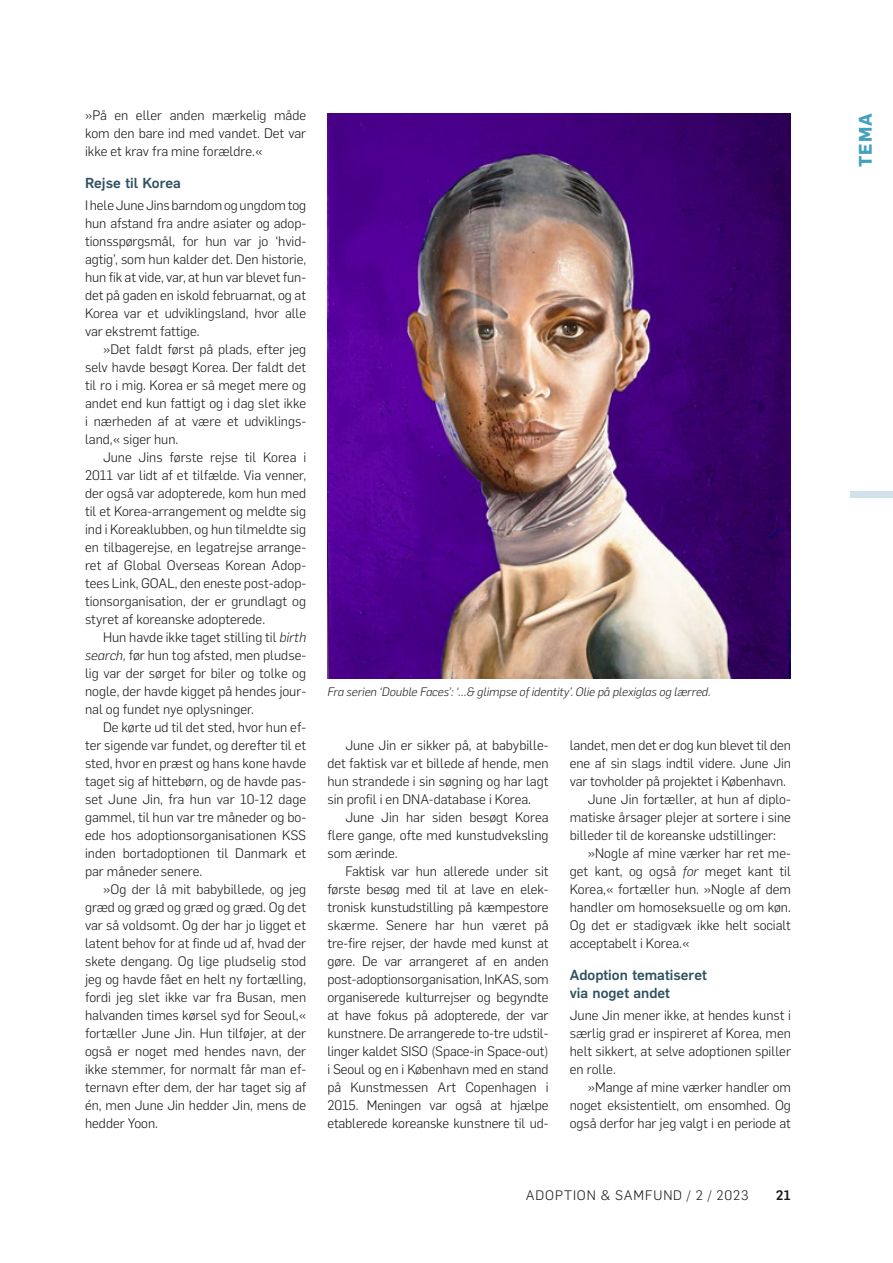
<style>
.page{position:relative;width:893px;height:1263px;background:#fff}
.page>*{position:absolute;margin:0;border:0;box-sizing:border-box;transform-origin:0 0}
.t1{font:700 17.85px "Flama";color:#44a1be}
.t2{font:500 14.25px/18px "Flama";color:#2e515e}
.t3{font:300 13.5px/18px "Flama";color:#181716;text-align:justify}
.t4{font:300 13.5px "Flama";letter-spacing:.065em;color:#181716}
.t5{font:500 13.5px "Flama";color:#181716}
.t6{font:italic 300 12px "Flama";color:#181716}
.s1{font-style:italic}
</style>
<div class="page">
<img style="left:327px;top:113px;width:464px;height:565px">
<div style="left:850px;top:491px;width:43px;height:7px;background:#d2e2ec"></div>
<p class="t3" style="left:85px;top:106px;width:223px">»På en eller anden mærkelig måde kom den bare ind med vandet. Det var ikke et krav fra mine forældre.«</p>
<p class="t2" style="left:85px;top:172px;width:97px">Rejse til Korea</p>
<p class="t3" style="left:85px;top:196px;width:223px">I hele June Jins barndom og ungdom tog hun afstand fra andre asiater og adop&shy;tionsspørgsmål, for hun var jo ‘hvid&shy;agtig’, som hun kalder det. Den historie, hun fik at vide, var, at hun var blevet fun&shy;det på gaden en iskold februarnat, og at Korea var et udviklingsland, hvor alle var ekstremt fattige.</p>
<p class="t3" style="left:85px;top:339px;width:223px;text-indent:18px">»Det faldt først på plads, efter jeg selv havde besøgt Korea. Der faldt det til ro i mig. Korea er så meget mere og andet end kun fattigt og i dag slet ikke i nærheden af at være et udviklings&shy;land,« siger hun.</p>
<p class="t3" style="left:85px;top:447px;width:223px;text-indent:18px">June Jins første rejse til Korea i 2011 var lidt af et tilfælde. Via venner, der også var adopterede, kom hun med til et Korea-arrangement og meldte sig ind i Koreaklubben, og hun tilmeldte sig en tilbagerejse, en legatrejse arrange&shy;ret af Global Overseas Korean Adop&shy;tees Link, GOAL, den eneste post-adop&shy;tionsorganisation, der er grundlagt og styret af koreanske adopterede.</p>
<p class="t3" style="left:85px;top:627px;width:223px;text-indent:18px">Hun havde ikke taget stilling til <span class="s1">birth search,</span> før hun tog afsted, men pludse&shy;lig var der sørget for biler og tolke og nogle, der havde kigget på hendes jour&shy;nal og fundet nye oplysninger.</p>
<p class="t3" style="left:85px;top:717px;width:223px;text-indent:18px">De kørte ud til det sted, hvor hun ef&shy;ter sigende var fundet, og derefter til et sted, hvor en præst og hans kone havde taget sig af hittebørn, og de havde pas&shy;set June Jin, fra hun var 10-12 dage gammel, til hun var tre måneder og bo&shy;ede hos adoptionsorganisationen KSS inden bortadoptionen til Danmark et par måneder senere.</p>
<p class="t3" style="left:85px;top:879px;width:223px;text-indent:18px">»Og der lå mit babybillede, og jeg græd og græd og græd og græd. Og det var så voldsomt. Og der har jo ligget et latent behov for at finde ud af, hvad der skete dengang. Og lige pludselig stod jeg og havde fået en helt ny fortælling, fordi jeg slet ikke var fra Busan, men halvanden times kørsel syd for Seoul,« fortæller June Jin. Hun tilføjer, at der også er noget med hendes navn, der ikke stemmer, for normalt får man ef&shy;ternavn efter dem, der har taget sig af én, men June Jin hedder Jin, mens de hedder Yoon.</p>
<p class="t6" style="left:327px;top:684px;width:385px">Fra serien ‘Double Faces’: ‘…&amp; glimpse of identity’. Olie på plexiglas og lærred.</p>
<p class="t3" style="left:327px;top:735px;width:223px;text-indent:18px">June Jin er sikker på, at babybille&shy;det faktisk var et billede af hende, men hun strandede i sin søgning og har lagt sin profil i en DNA-database i Korea.</p>
<p class="t3" style="left:327px;top:807px;width:223px;text-indent:18px">June Jin har siden besøgt Korea flere gange, ofte med kunstudveksling som ærinde.</p>
<p class="t3" style="left:327px;top:861px;width:223px;text-indent:18px">Faktisk var hun allerede under sit første besøg med til at lave en elek&shy;tronisk kunstudstilling på kæmpestore skærme. Senere har hun været på tre-fire rejser, der havde med kunst at gøre. De var arrangeret af en anden post-adoptionsorganisation, InKAS, som organiserede kulturrejser og begyndte at have fokus på adopterede, der var kunstnere. De arrangerede to-tre udstil&shy;linger kaldet SISO (Space-in Space-out) i Seoul og en i København med en stand på Kunstmessen Art Copenhagen i 2015. Meningen var også at hjælpe etablerede koreanske kunstnere til ud-</p>
<p class="t3" style="left:570px;top:735px;width:223px">landet, men det er dog kun blevet til den</p>
<p class="t3" style="left:570px;top:753px;width:223px">ene af sin slags indtil videre. June Jin</p>
<p class="t3" style="left:570px;top:771px;width:218px">var tovholder på projektet i København.</p>
<p class="t3" style="left:588px;top:789px;width:205px">June Jin fortæller, at hun af diplo-</p>
<p class="t3" style="left:570px;top:807px;width:223px">matiske årsager plejer at sortere i sine</p>
<p class="t3" style="left:570px;top:825px;width:208px">billeder til de koreanske udstillinger:</p>
<p class="t3" style="left:588px;top:843px;width:205px">»Nogle af mine værker har ret me-</p>
<p class="t3" style="left:570px;top:861px;width:223px">get kant, og også <span class="s1">for</span> meget kant til</p>
<p class="t3" style="left:570px;top:879px;width:223px">Korea,« fortæller hun. »Nogle af dem</p>
<p class="t3" style="left:570px;top:897px;width:223px">handler om homoseksuelle og om køn.</p>
<p class="t3" style="left:570px;top:915px;width:223px">Og det er stadigvæk ikke helt socialt</p>
<p class="t3" style="left:570px;top:933px;width:121px">acceptabelt i Korea.«</p>
<p class="t2" style="left:570px;top:964px;width:138px">Adoption tematiseret via noget andet</p>
<p class="t3" style="left:570px;top:1006px;width:223px">June Jin mener ikke, at hendes kunst i særlig grad er inspireret af Korea, men helt sikkert, at selve adoptionen spiller en rolle.</p>
<p class="t3" style="left:570px;top:1078px;width:223px;text-indent:18px">»Mange af mine værker handler om noget eksistentielt, om ensomhed. Og også derfor har jeg valgt i en periode at</p>
<p class="t4" style="left:526px;top:1186px;width:224px">ADOPTION &amp; SAMFUND / 2 / 2023</p>
<p class="t5" style="left:776px;top:1186px;width:17px">21</p>
<h1 class="t1" style="left:852px;top:167px;width:55px;rotate:-90deg">TEMA</h1>
</div>
